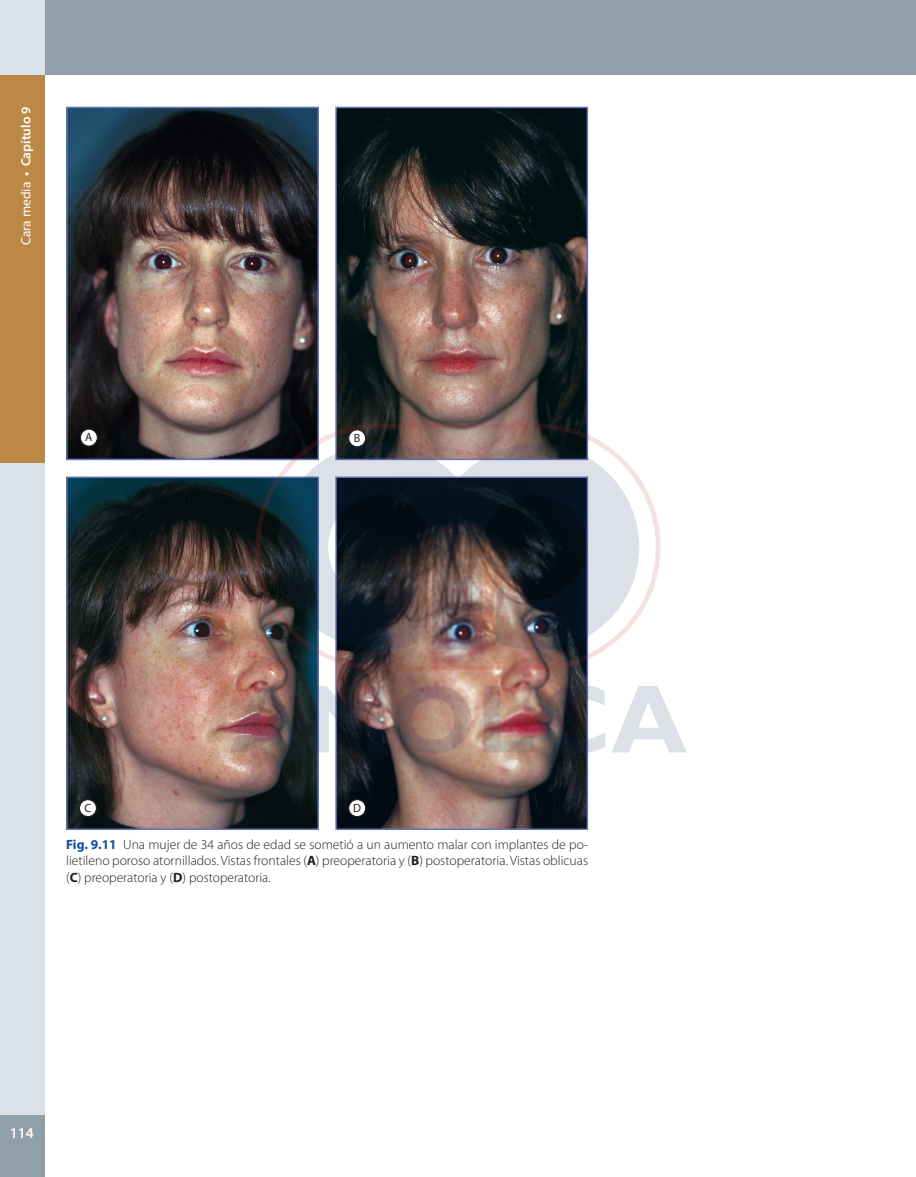
<style>
.page{position:relative;width:916px;height:1177px;background:#fff}
.page>*{position:absolute;margin:0;border:0;box-sizing:border-box;transform-origin:0 0}
.t1{font:600 15px "Myriad Pro";color:#fff}
.Figures{font:300 13.5px/16.5px "Myriad Pro";color:#231f20;text-align:justify}
.t2{font:600 13.5px "Myriad Pro";color:#fff}
.t3{font:12px "Myriad";color:#231f20}
.s1{font-weight:400}
.s2{font-weight:700;color:#0d4da1}
.s3{font-weight:700}
</style>
<div class="page">
<div style="left:0;top:0;width:916px;height:75px;background:#8fa0aa"></div>
<div style="left:0;top:0;width:45px;height:1176px;background:#dae2e7"></div>
<div style="left:0;top:75px;width:45px;height:387px;background:#bb8846"></div>
<div style="left:0;top:1114px;width:45px;height:62px;background:#8fa0aa"></div>
<img style="left:68px;top:109px;width:249px;height:349px">
<div style="left:66px;top:107px;width:253px;height:353px;border:1px solid #6674b8"></div>
<div style="left:80px;top:429px;width:17px;height:17px;background:#fff;border-radius:50%"></div>
<div style="left:80px;top:429px;width:18px;height:17px;border:1px solid #231f20;border-radius:50%"></div>
<img style="left:337px;top:109px;width:249px;height:314px">
<img style="left:68px;top:478px;width:249px;height:349px">
<div style="left:80px;top:799px;width:16px;height:17px;background:#fff;border-radius:50%"></div>
<div style="left:79px;top:799px;width:18px;height:17px;border:1px solid #231f20;border-radius:50%"></div>
<img style="left:337px;top:670px;width:249px;height:157px">
<div style="left:349px;top:799px;width:17px;height:17px;background:#fff;border-radius:50%"></div>
<div style="left:348px;top:799px;width:18px;height:17px;border:1px solid #231f20;border-radius:50%"></div>
<img style="left:255px;top:423px;width:406px;height:247px">
<img style="left:229px;top:685px;width:76px;height:67px">
<svg style="left:312px;top:685px;width:72px;height:67px;background:#615f67"></svg>
<svg style="left:395px;top:685px;width:77px;height:68px;background:#9e7d73"></svg>
<svg style="left:484px;top:685px;width:50px;height:67px;background:#ae7e75"></svg>
<svg style="left:541px;top:685px;width:64px;height:68px;background:#6f6a6d"></svg>
<svg style="left:612px;top:686px;width:75px;height:66px"></svg>
<p class="t2" style="left:17px;top:245px;width:140px;rotate:-90deg"><span class="s1">Cara media</span> • Capítulo 9</p>
<p class="t3" style="left:85px;top:431px;width:9px">A</p>
<p class="t3" style="left:354px;top:431px;width:8px">B</p>
<p class="t3" style="left:85px;top:801px;width:8px">C</p>
<p class="t3" style="left:353px;top:801px;width:9px">D</p>
<p class="Figures" style="left:66px;top:835px;width:524px"><span class="s2">Fig. 9.11</span> Una mujer de 34 años de edad se sometió a un aumento malar con implantes de po&shy;lietileno poroso atornillados. Vistas frontales (<span class="s3">A</span>) preoperatoria y (<span class="s3">B</span>) postoperatoria. Vistas oblicuas (<span class="s3">C</span>) preoperatoria y (<span class="s3">D</span>) postoperatoria.</p>
<p class="t1" style="left:10px;top:1122px;width:26px">114</p>
</div>
